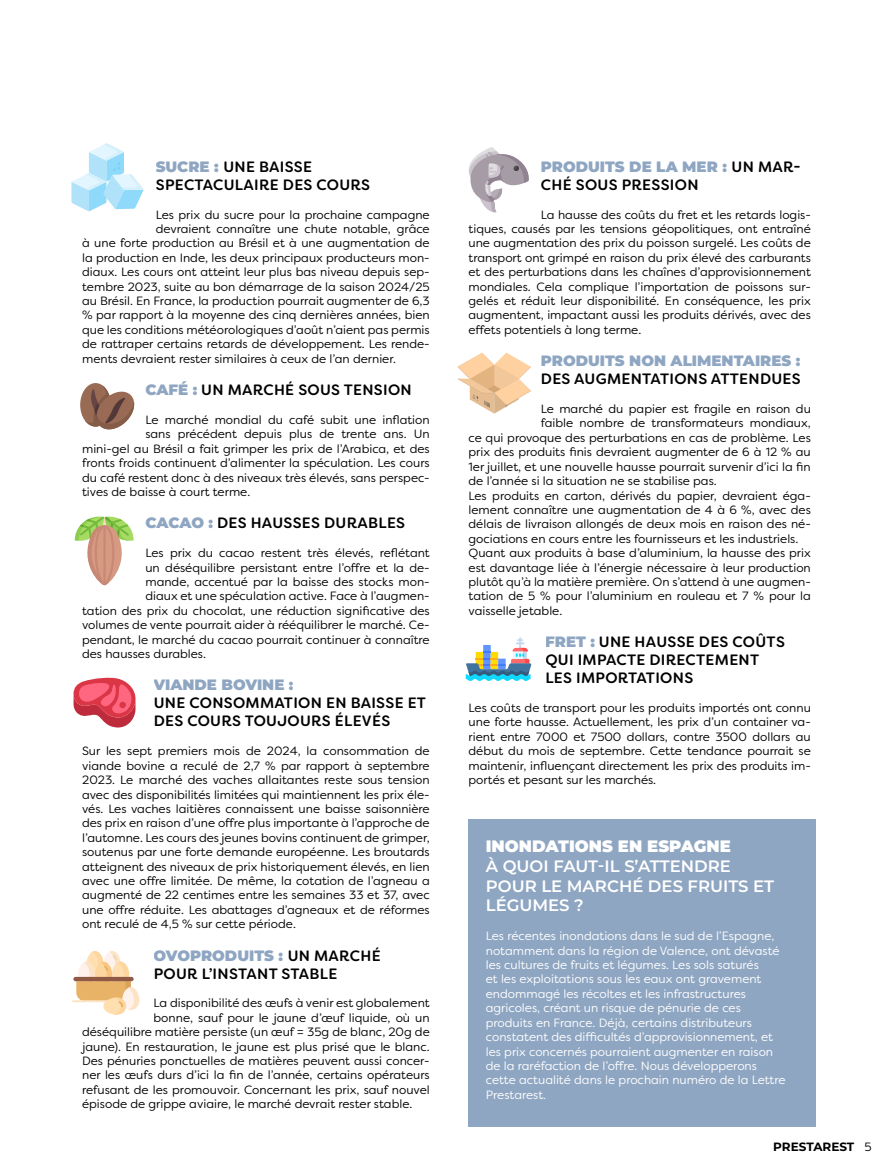
<style>
.page{position:relative;width:893px;height:1170px;background:#fff}
.page>*{position:absolute;margin:0;border:0;box-sizing:border-box;transform-origin:0 0}
.t1{font:600 16.5px/19.8px "Montserrat";color:#fff}
.t2{font:900 16.5px "Montserrat";color:#fff}
.t3{font:500 15px/18px "Filson Soft";letter-spacing:.02em;color:#000}
.t4{font:900 15px "Montserrat";color:#8fa6c2}
.t5{font:12px/14.4px "Filson Soft";color:#000;text-align:justify}
.t6{font:12px/14.4px "Filson Soft";color:#fff}
.t7{font:700 12px "Montserrat";color:#000}
.s1{font-family:"Montserrat";font-weight:900;color:#8fa6c2}
.s2{font-family:"Filson Soft";font-weight:500;color:#000}
.s3{font-family:"Filson Soft";font-weight:400}
</style>
<div class="page">
<div style="left:469px;top:819px;width:347px;height:307px;background:#8fa6c2"></div>
<svg style="left:71px;top:143px;width:72px;height:68px"></svg>
<div style="left:80px;top:383px;width:31px;height:43px;background:#996b54;border-radius:50%"></div>
<svg style="left:85px;top:385px;width:49px;height:44px"></svg>
<svg style="left:75px;top:516px;width:59px;height:69px"></svg>
<svg style="left:74px;top:677px;width:61px;height:50px"></svg>
<div style="left:119px;top:701px;width:7px;height:7px;background:#db3645;border-radius:50%"></div>
<hr style="left:72px;top:1000px;width:63px;height:2px;background:#fce3c4">
<svg style="left:76px;top:951px;width:63px;height:63px"></svg>
<svg style="left:469px;top:147px;width:60px;height:65px"></svg>
<svg style="left:458px;top:352px;width:73px;height:61px"></svg>
<svg style="left:466px;top:637px;width:65px;height:44px"></svg>
<p class="t3" style="left:156px;top:157px;width:216px"><span class="s1">SUCRE :</span> UNE BAISSE<br>SPECTACULAIRE DES COURS</p>
<p class="t5" style="left:156px;top:207px;width:276px">Les prix du sucre pour la prochaine campagne</p>
<p class="t5" style="left:156px;top:221px;width:276px">devraient connaître une chute notable, grâce</p>
<p class="t5" style="left:82px;top:236px;width:349px">à une forte production au Brésil et à une augmentation de</p>
<p class="t5" style="left:82px;top:250px;width:349px">la production en Inde, les deux principaux producteurs mon-</p>
<p class="t5" style="left:82px;top:265px;width:349px">diaux. Les cours ont atteint leur plus bas niveau depuis sep-</p>
<p class="t5" style="left:82px;top:279px;width:349px">tembre 2023, suite au bon démarrage de la saison 2024/25</p>
<p class="t5" style="left:82px;top:293px;width:349px">au Brésil. En France, la production pourrait augmenter de 6,3</p>
<p class="t5" style="left:82px;top:308px;width:349px">% par rapport à la moyenne des cinq dernières années, bien</p>
<p class="t5" style="left:82px;top:322px;width:349px">que les conditions météorologiques d’août n’aient pas permis</p>
<p class="t5" style="left:82px;top:337px;width:349px">de rattraper certains retards de développement. Les rende-</p>
<p class="t5" style="left:82px;top:351px;width:315px">ments devraient rester similaires à ceux de l’an dernier.</p>
<p class="t3" style="left:145px;top:381px;width:268px"><span class="s1">CAFÉ :</span> UN MARCHÉ SOUS TENSION</p>
<p class="t5" style="left:145px;top:412px;width:286px">Le marché mondial du café subit une inflation</p>
<p class="t5" style="left:145px;top:427px;width:286px">sans précédent depuis plus de trente ans. Un</p>
<p class="t5" style="left:82px;top:441px;width:349px">mini-gel au Brésil a fait grimper les prix de l’Arabica, et des</p>
<p class="t5" style="left:82px;top:455px;width:349px">fronts froids continuent d’alimenter la spéculation. Les cours</p>
<p class="t5" style="left:82px;top:470px;width:349px">du café restent donc à des niveaux très élevés, sans perspec-</p>
<p class="t5" style="left:82px;top:484px;width:170px">tives de baisse à court terme.</p>
<p class="t3" style="left:145px;top:514px;width:261px"><span class="s1">CACAO :</span> DES HAUSSES DURABLES</p>
<p class="t5" style="left:145px;top:545px;width:286px">Les prix du cacao restent très élevés, reflétant</p>
<p class="t5" style="left:145px;top:560px;width:286px">un déséquilibre persistant entre l’offre et la de-</p>
<p class="t5" style="left:145px;top:574px;width:286px">mande, accentué par la baisse des stocks mon-</p>
<p class="t5" style="left:145px;top:589px;width:286px">diaux et une spéculation active. Face à l’augmen-</p>
<p class="t5" style="left:82px;top:603px;width:349px">tation des prix du chocolat, une réduction significative des</p>
<p class="t5" style="left:82px;top:617px;width:349px">volumes de vente pourrait aider à rééquilibrer le marché. Ce-</p>
<p class="t5" style="left:82px;top:632px;width:349px">pendant, le marché du cacao pourrait continuer à connaître</p>
<p class="t5" style="left:82px;top:646px;width:125px">des hausses durables.</p>
<p class="t4" style="left:154px;top:673px;width:141px">VIANDE BOVINE :</p>
<p class="t3" style="left:154px;top:694px;width:274px">UNE CONSOMMATION EN BAISSE ET<br>DES COURS TOUJOURS ÉLEVÉS</p>
<p class="t5" style="left:82px;top:743px;width:349px">Sur les sept premiers mois de 2024, la consommation de viande bovine a reculé de 2,7 % par rapport à septembre 2023. Le marché des vaches allaitantes reste sous tension avec des disponibilités limitées qui maintiennent les prix éle&shy;vés. Les vaches laitières connaissent une baisse saisonnière des prix en raison d’une offre plus importante à l’approche de l’automne. Les cours des jeunes bovins continuent de grimper, soutenus par une forte demande européenne. Les broutards atteignent des niveaux de prix historiquement élevés, en lien avec une offre limitée. De même, la cotation de l’agneau a augmenté de 22 centimes entre les semaines 33 et 37, avec une offre réduite. Les abattages d’agneaux et de réformes ont reculé de 4,5 % sur cette période.</p>
<p class="t4" style="left:154px;top:943px;width:229px">OVOPRODUITS : <span class="s2">UN MARCHÉ</span></p>
<p class="t3" style="left:154px;top:964px;width:185px">POUR L’INSTANT STABLE</p>
<p class="t5" style="left:154px;top:995px;width:278px">La disponibilité des œufs à venir est globalement</p>
<p class="t5" style="left:154px;top:1010px;width:278px">bonne, sauf pour le jaune d’œuf liquide, où un</p>
<p class="t5" style="left:82px;top:1024px;width:349px">déséquilibre matière persiste (un œuf = 35g de blanc, 20g de</p>
<p class="t5" style="left:82px;top:1039px;width:349px">jaune). En restauration, le jaune est plus prisé que le blanc.</p>
<p class="t5" style="left:82px;top:1053px;width:349px">Des pénuries ponctuelles de matières peuvent aussi concer-</p>
<p class="t5" style="left:82px;top:1067px;width:349px">ner les œufs durs d’ici la fin de l’année, certains opérateurs</p>
<p class="t5" style="left:82px;top:1082px;width:349px">refusant de les promouvoir. Concernant les prix, sauf nouvel</p>
<p class="t5" style="left:82px;top:1096px;width:332px">épisode de grippe aviaire, le marché devrait rester stable.</p>
<p class="t4" style="left:541px;top:155px;width:261px">PRODUITS DE LA MER : <span class="s2">UN MAR-</span></p>
<p class="t3" style="left:541px;top:175px;width:159px">CHÉ SOUS PRESSION</p>
<p class="t5" style="left:469px;top:207px;width:344px;text-indent:72px">La hausse des coûts du fret et les retards logis&shy;tiques, causés par les tensions géopolitiques, ont entraîné une augmentation des prix du poisson surgelé. Les coûts de transport ont grimpé en raison du prix élevé des carburants et des perturbations dans les chaînes d’approvisionnement mondiales. Cela complique l’importation de poissons sur&shy;gelés et réduit leur disponibilité. En conséquence, les prix augmentent, impactant aussi les produits dérivés, avec des effets potentiels à long terme.</p>
<p class="t4" style="left:541px;top:349px;width:261px">PRODUITS NON ALIMENTAIRES :</p>
<p class="t3" style="left:541px;top:370px;width:261px">DES AUGMENTATIONS ATTENDUES</p>
<p class="t5" style="left:541px;top:401px;width:272px">Le marché du papier est fragile en raison du</p>
<p class="t5" style="left:541px;top:416px;width:272px">faible nombre de transformateurs mondiaux,</p>
<p class="t5" style="left:469px;top:430px;width:344px">ce qui provoque des perturbations en cas de problème. Les</p>
<p class="t5" style="left:469px;top:445px;width:344px">prix des produits finis devraient augmenter de 6 à 12 % au</p>
<p class="t5" style="left:469px;top:459px;width:344px">1er juillet, et une nouvelle hausse pourrait survenir d’ici la fin</p>
<p class="t5" style="left:469px;top:473px;width:250px">de l’année si la situation ne se stabilise pas.</p>
<p class="t5" style="left:469px;top:488px;width:344px">Les produits en carton, dérivés du papier, devraient éga-</p>
<p class="t5" style="left:469px;top:502px;width:344px">lement connaître une augmentation de 4 à 6 %, avec des</p>
<p class="t5" style="left:469px;top:517px;width:344px">délais de livraison allongés de deux mois en raison des né-</p>
<p class="t5" style="left:469px;top:531px;width:331px">gociations en cours entre les fournisseurs et les industriels.</p>
<p class="t5" style="left:469px;top:545px;width:344px">Quant aux produits à base d’aluminium, la hausse des prix</p>
<p class="t5" style="left:469px;top:560px;width:344px">est davantage liée à l’énergie nécessaire à leur production</p>
<p class="t5" style="left:469px;top:574px;width:344px">plutôt qu’à la matière première. On s’attend à une augmen-</p>
<p class="t5" style="left:469px;top:589px;width:344px">tation de 5 % pour l’aluminium en rouleau et 7 % pour la</p>
<p class="t5" style="left:469px;top:603px;width:95px">vaisselle jetable.</p>
<p class="t3" style="left:545px;top:633px;width:241px"><span class="s1">FRET :</span> UNE HAUSSE DES COÛTS<br>QUI IMPACTE DIRECTEMENT<br>LES IMPORTATIONS</p>
<p class="t5" style="left:469px;top:700px;width:344px">Les coûts de transport pour les produits importés ont connu une forte hausse. Actuellement, les prix d’un container va&shy;rient entre 7000 et 7500 dollars, contre 3500 dollars au début du mois de septembre. Cette tendance pourrait se maintenir, influençant directement les prix des produits im&shy;portés et pesant sur les marchés.</p>
<h1 class="t2" style="left:486px;top:833px;width:247px">INONDATIONS EN ESPAGNE</h1>
<h1 class="t1" style="left:486px;top:855px;width:290px">À QUOI FAUT-IL S’ATTENDRE<br>POUR LE MARCHÉ DES FRUITS ET<br>LÉGUMES ?</h1>
<p class="t6" style="left:486px;top:928px;width:301px">Les récentes inondations dans le sud de l’Espagne, notamment dans la région de Valence, ont dévasté les cultures de fruits et légumes. Les sols saturés<br>et les exploitations sous les eaux ont gravement endommagé les récoltes et les infrastructures agricoles, créant un risque de pénurie de ces produits en France. Déjà, certains distributeurs constatent des difficultés d’approvisionnement, et les prix concernés pourraient augmenter en raison de la raréfaction de l’offre. Nous développerons cette actualité dans le prochain numéro de la Lettre Prestarest.</p>
<p class="t7" style="left:773px;top:1137px;width:100px">PRESTAREST <span class="s3">5</span></p>
</div>
